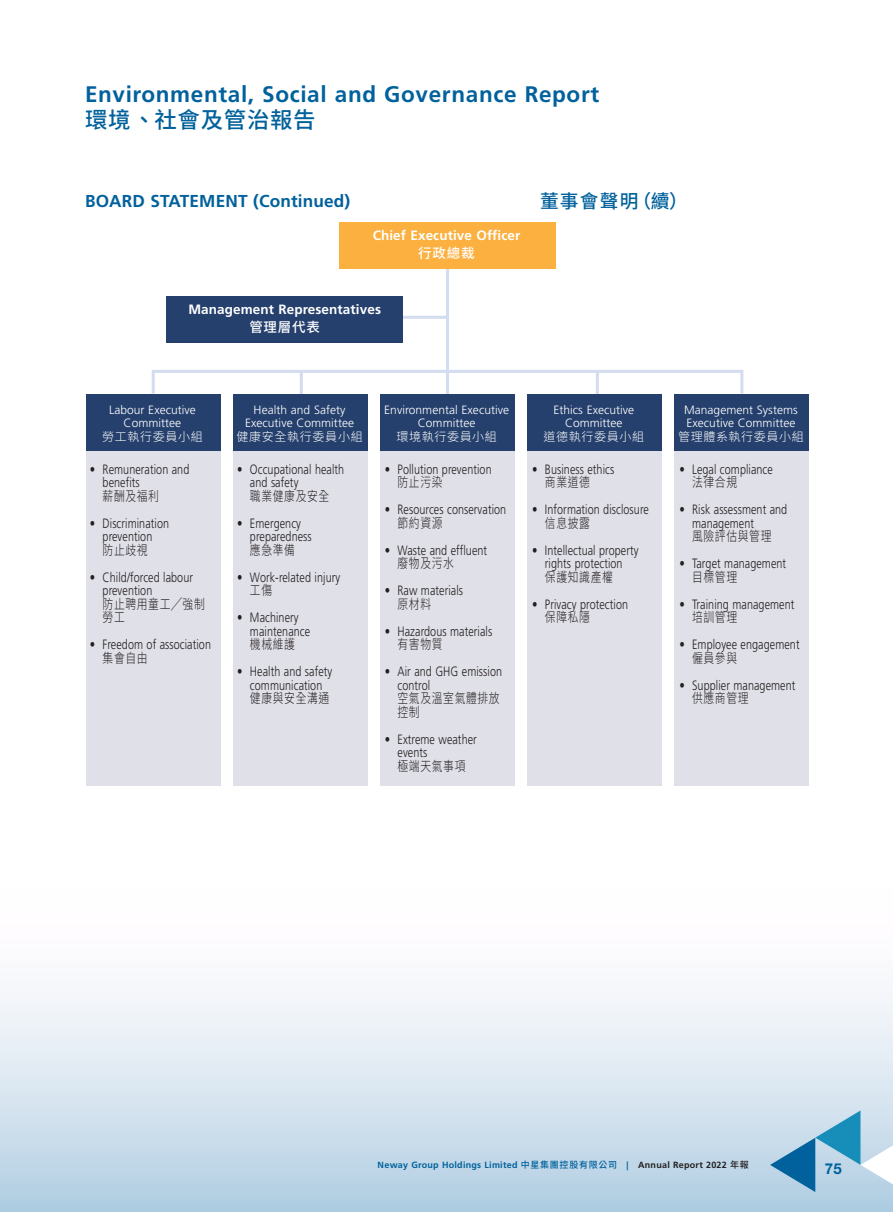
<style>
.page{position:relative;width:893px;height:1212px;background:#fff}
.page>*{position:absolute;margin:0;border:0;box-sizing:border-box;transform-origin:0 0}
.t1{font:700 22.5px "Frutiger LT Std";letter-spacing:.03em;color:#00619c}
.t2{font:500 22.5px "Source Han Sans TC";letter-spacing:.03em;color:#00619c}
.C_Heading_1{font:500 18.75px "Source Han Sans TC";letter-spacing:.065em;color:#00619c}
.Heading_1{font:700 17.25px "Frutiger LT Std";letter-spacing:.01em;color:#00619c}
.t3{font:700 15px "Helvetica Neue LT Std";color:#00619c}
.Body_Text{font:300 13.5px/13.5px "Frutiger LT Std";letter-spacing:.01em;color:#231f20;scale:.8 1}
.Body_Text-2{font:300 13.5px/13.5px "Source Han Sans TC";letter-spacing:.06em;color:#231f20;scale:.8 1}
.Body_Text-3{font:700 13.5px "Frutiger LT Std";letter-spacing:.01em;color:#fff}
.Body_Text-4{font:500 13.5px "Source Han Sans TC";letter-spacing:.06em;color:#fff}
.Body_Text-5{font:300 12px/13.5px "Frutiger LT Std";letter-spacing:.005em;color:#fff;text-align:center}
.Body_Text-6{font:300 12px "Source Han Sans TC";letter-spacing:.055em;color:#fff}
.t4{font:700 9px "Frutiger LT Std";letter-spacing:.03em;color:#00619c}
.s1{font-weight:700}
.s2{font-family:"Source Han Sans TC";font-weight:500}
.s3{color:#231f20}
.s4{font-family:"Source Han Sans TC";font-weight:500;color:#231f20}
</style>
<div class="page">
<div style="left:0;top:829px;width:893px;height:383px;background:linear-gradient(to bottom,#fff,#bcd4e6)"></div>
<svg style="left:770px;top:1110px;width:123px;height:82px;background:#9bc4db"></svg>
<hr style="left:300px;top:371px;width:3px;height:25px;background:#d4ddef">
<hr style="left:596px;top:371px;width:3px;height:25px;background:#d4ddef">
<div style="left:152px;top:370px;width:591px;height:25px;border:3px solid #d4ddef"></div>
<hr style="left:446px;top:263px;width:3px;height:135px;background:#d4ddef">
<hr style="left:393px;top:316px;width:55px;height:3px;background:#d4ddef">
<div style="left:86px;top:422px;width:134px;height:364px;background:#e0e0e8"></div>
<div style="left:233px;top:422px;width:134px;height:364px;background:#e0e0e8"></div>
<div style="left:380px;top:422px;width:135px;height:364px;background:#e0e0e8"></div>
<div style="left:528px;top:422px;width:134px;height:364px;background:#e0e0e8"></div>
<div style="left:675px;top:422px;width:134px;height:364px;background:#e0e0e8"></div>
<div style="left:380px;top:394px;width:135px;height:56px;background:#25406d"></div>
<div style="left:233px;top:394px;width:134px;height:56px;background:#25406d"></div>
<div style="left:675px;top:394px;width:134px;height:56px;background:#25406d"></div>
<div style="left:528px;top:394px;width:134px;height:56px;background:#25406d"></div>
<div style="left:86px;top:394px;width:134px;height:56px;background:#25406d"></div>
<div style="left:339px;top:222px;width:217px;height:46px;background:#fbb03f"></div>
<div style="left:167px;top:297px;width:236px;height:46px;background:#25406d"></div>
<h1 class="t1" style="left:85px;top:81px;width:516px">Environmental, Social and Governance Report</h1>
<h1 class="t2" style="left:85px;top:107px;width:232px">環境、社會及管治報告</h1>
<p class="Heading_1" style="left:85px;top:190px;width:267px">BOARD STATEMENT (Continued)</p>
<p class="C_Heading_1" style="left:540px;top:190px;width:149px">董事會聲明（續）</p>
<p class="Body_Text-3" style="left:373px;top:227px;width:149px">Chief Executive Officer</p>
<p class="Body_Text-4" style="left:418px;top:245px;width:58px">行政總裁</p>
<p class="Body_Text-3" style="left:188px;top:301px;width:194px">Management Representatives</p>
<p class="Body_Text-4" style="left:249px;top:319px;width:72px">管理層代表</p>
<p class="Body_Text-5" style="left:109px;top:403px;width:88px">Labour Executive</p>
<p class="Body_Text-5" style="left:124px;top:416px;width:59px">Committee</p>
<p class="Body_Text-6" style="left:102px;top:429px;width:102px">勞工執行委員小組</p>
<p class="Body_Text-5" style="left:245px;top:403px;width:110px">Health and Safety<br>Executive Committee</p>
<p class="Body_Text-6" style="left:236px;top:429px;width:128px">健康安全執行委員小組</p>
<p class="Body_Text-5" style="left:384px;top:403px;width:126px">Environmental Executive<br>Committee</p>
<p class="Body_Text-6" style="left:396px;top:429px;width:102px">環境執行委員小組</p>
<p class="Body_Text-5" style="left:553px;top:403px;width:82px">Ethics Executive<br>Committee</p>
<p class="Body_Text-6" style="left:544px;top:429px;width:102px">道德執行委員小組</p>
<p class="Body_Text-5" style="left:684px;top:403px;width:115px;text-align:left">Management Systems<br>Executive Committee</p>
<p class="Body_Text-6" style="left:678px;top:429px;width:127px">管理體系執行委員小組</p>
<p class="Body_Text" style="left:103px;top:463px;width:110px;text-indent:-13px"><span class="s1">•</span> Remuneration and benefits</p>
<p class="Body_Text-2" style="left:103px;top:489px;width:72px">薪酬及福利</p>
<p class="Body_Text" style="left:90px;top:517px;width:101px;text-align:center"><span class="s1">•</span> Discrimination prevention</p>
<p class="Body_Text-2" style="left:103px;top:543px;width:58px">防止歧視</p>
<p class="Body_Text" style="left:103px;top:571px;width:115px;text-indent:-13px"><span class="s1">•</span> Child/forced labour prevention</p>
<p class="Body_Text-2" style="left:103px;top:597px;width:129px">防止聘用童工╱強制勞工</p>
<p class="Body_Text" style="left:90px;top:638px;width:153px"><span class="s1">•</span> Freedom of association</p>
<p class="Body_Text-2" style="left:103px;top:651px;width:58px">集會自由</p>
<p class="Body_Text" style="left:250px;top:463px;width:119px;text-indent:-13px">• Occupational health and safety</p>
<p class="Body_Text-2" style="left:250px;top:489px;width:101px">職業健康及安全</p>
<p class="Body_Text" style="left:250px;top:517px;width:79px;text-indent:-13px">• Emergency preparedness</p>
<p class="Body_Text-2" style="left:250px;top:543px;width:58px">應急準備</p>
<p class="Body_Text" style="left:237px;top:571px;width:130px">• Work-related injury</p>
<p class="Body_Text-2" style="left:250px;top:584px;width:29px">工傷</p>
<p class="Body_Text" style="left:250px;top:611px;width:77px;text-indent:-13px">• Machinery maintenance</p>
<p class="Body_Text-2" style="left:250px;top:638px;width:58px">機械維護</p>
<p class="Body_Text" style="left:237px;top:665px;width:120px;text-align:center">• Health and safety communication</p>
<p class="Body_Text-2" style="left:250px;top:692px;width:101px">健康與安全溝通</p>
<p class="Body_Text" style="left:385px;top:463px;width:135px">• Pollution prevention</p>
<p class="Body_Text-2" style="left:397px;top:476px;width:58px">防止污染</p>
<p class="Body_Text" style="left:385px;top:503px;width:153px">• Resources conservation</p>
<p class="Body_Text-2" style="left:397px;top:516px;width:58px">節約資源</p>
<p class="Body_Text" style="left:385px;top:544px;width:130px">• Waste and effluent</p>
<p class="Body_Text-2" style="left:397px;top:557px;width:72px">廢物及污水</p>
<p class="Body_Text" style="left:385px;top:584px;width:99px">• Raw materials</p>
<p class="Body_Text-2" style="left:397px;top:597px;width:44px">原材料</p>
<p class="Body_Text" style="left:385px;top:625px;width:136px">• Hazardous materials</p>
<p class="Body_Text-2" style="left:397px;top:638px;width:58px">有害物質</p>
<p class="Body_Text" style="left:397px;top:665px;width:132px;text-indent:-13px">• Air and GHG emission control</p>
<p class="Body_Text-2" style="left:397px;top:692px;width:129px">空氣及溫室氣體排放控制</p>
<p class="Body_Text" style="left:397px;top:733px;width:101px;text-indent:-13px">• Extreme weather events</p>
<p class="Body_Text-2" style="left:397px;top:759px;width:86px">極端天氣事項</p>
<p class="Body_Text" style="left:532px;top:463px;width:104px">• Business ethics</p>
<p class="Body_Text-2" style="left:545px;top:476px;width:58px">商業道德</p>
<p class="Body_Text" style="left:532px;top:503px;width:147px">• Information disclosure</p>
<p class="Body_Text-2" style="left:545px;top:516px;width:58px">信息披露</p>
<p class="Body_Text" style="left:532px;top:544px;width:134px;text-align:center">• Intellectual property rights protection</p>
<p class="Body_Text-2" style="left:545px;top:570px;width:86px">保護知識產權</p>
<p class="Body_Text" style="left:532px;top:598px;width:121px">• Privacy protection</p>
<p class="Body_Text-2" style="left:545px;top:611px;width:58px">保障私隱</p>
<p class="Body_Text" style="left:679px;top:463px;width:118px">• Legal compliance</p>
<p class="Body_Text-2" style="left:692px;top:476px;width:58px">法律合規</p>
<p class="Body_Text" style="left:692px;top:503px;width:120px;text-indent:-13px">• Risk assessment and management</p>
<p class="Body_Text-2" style="left:692px;top:530px;width:101px">風險評估與管理</p>
<p class="Body_Text" style="left:679px;top:557px;width:135px">• Target management</p>
<p class="Body_Text-2" style="left:692px;top:570px;width:58px">目標管理</p>
<p class="Body_Text" style="left:679px;top:598px;width:145px">• Training management</p>
<p class="Body_Text-2" style="left:692px;top:611px;width:58px">培訓管理</p>
<p class="Body_Text" style="left:679px;top:638px;width:152px">• Employee engagement</p>
<p class="Body_Text-2" style="left:692px;top:651px;width:58px">僱員參與</p>
<p class="Body_Text" style="left:679px;top:679px;width:147px">• Supplier management</p>
<p class="Body_Text-2" style="left:692px;top:692px;width:72px">供應商管理</p>
<p class="t4" style="left:378px;top:1160px;width:373px">Neway Group Holdings Limited <span class="s2">中星集團控股有限公司　</span>| <span class="s3">Annual Report 2022</span> <span class="s4">年報</span></p>
<p class="t3" style="left:825px;top:1160px;width:19px">75</p>
</div>
